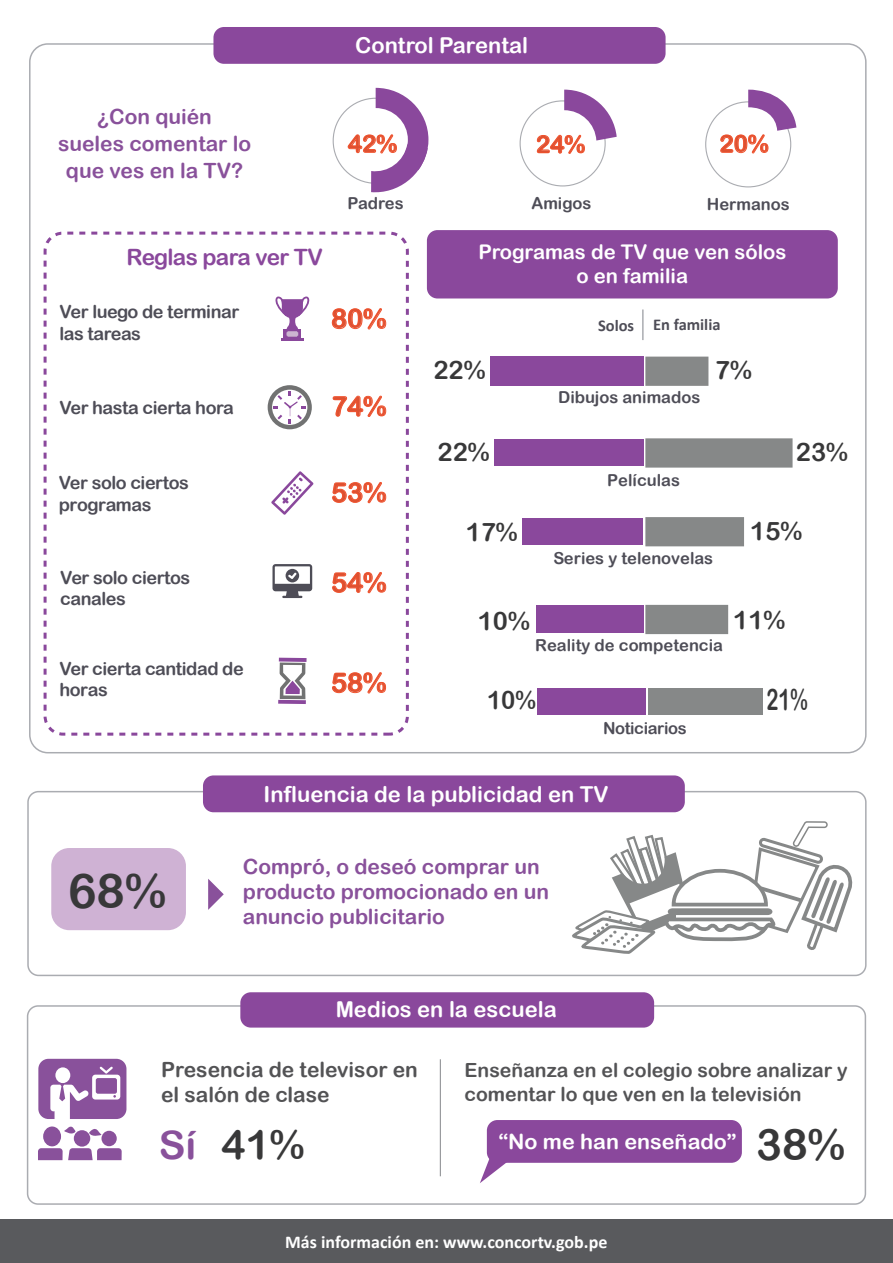
<style>
.page{position:relative;width:893px;height:1263px;background:#fff}
.page>*{position:absolute;margin:0;border:0;box-sizing:border-box;transform-origin:0 0}
.t1{font:48px "Arial Rounded MT Bold";color:#383839}
.t2{font:40.65px "Arial Rounded MT Bold";color:#383839}
.t3{font:39.15px "Arial Rounded MT Bold";color:#89519b}
.t4{font:29.7px "Arial Rounded MT Bold";color:#383839;scale:.68 1}
.t5{font:27px "Arial Rounded MT Bold";color:#dd5132}
.t6{font:25.5px "Arial Rounded MT Bold";color:#383839}
.t7{font:25.5px "Arial Rounded MT Bold";color:#383839;scale:.94 1}
.t8{font:24px "Arial Rounded MT Bold";color:#dd5132}
.t9{font:22.5px "Arial Rounded MT Bold";letter-spacing:-.025em;color:#8a489c}
.t10{font:21.9px "Arial Rounded MT Bold";color:#fff}
.t11{font:21px/27px "Arial Rounded MT Bold";color:#89519b;text-align:center}
.t12{font:21px/25.2px "Arial Rounded MT Bold";color:#535355}
.t13{font:21px "Arial Rounded MT Bold";color:#fff}
.t14{font:20.25px/24.3px "Arial Rounded MT Bold";color:#fff;text-align:center}
.t15{font:19.5px/23.4px "Arial Rounded MT Bold";color:#535355}
.t16{font:18px/21.6px "Arial Rounded MT Bold";letter-spacing:-.025em;color:#4e4d57}
.t17{font:700 18px "Calibri";color:#fff}
.t18{font:16.5px "Arial Rounded MT Bold";color:#4e4d57}
.t19{font:700 16.5px "Calibri";color:#4e4d57}
.t20{font:16.5px "Arial Rounded MT Bold";letter-spacing:-.025em;color:#4e4d57}
.s1{font-size:43.5px;color:#383839}
</style>
<div class="page">
<div style="left:487px;top:1120px;width:255px;height:43px;background:#8a489c;border-radius:10px"></div>
<svg style="left:480px;top:1151px;width:27px;height:32px"></svg>
<div style="left:0;top:1219px;width:893px;height:44px;background:#595a5d"></div>
<div style="left:27px;top:1005px;width:839px;height:200px;border:2px solid #aaacb1;border-radius:10px"></div>
<div style="left:213px;top:27px;width:453px;height:37px;background:#8a489c;border-radius:10px"></div>
<div style="left:240px;top:992px;width:414px;height:35px;background:#8a489c;border-radius:10px"></div>
<hr style="left:440px;top:1059px;width:1px;height:117px;background:#939598">
<div style="left:44px;top:232px;width:365px;height:504px;border:3px dashed #8a489c;border-radius:18px"></div>
<div style="left:268px;top:385px;width:44px;height:44px;background:#717272;border-radius:50%"></div>
<svg style="left:272px;top:390px;width:35px;height:35px"></svg>
<svg style="left:273px;top:391px;width:33px;height:32px"></svg>
<svg style="left:278px;top:700px;width:28px;height:4px"></svg>
<svg style="left:279px;top:658px;width:28px;height:41px"></svg>
<svg style="left:38px;top:1148px;width:84px;height:12px"></svg>
<div style="left:43px;top:1126px;width:18px;height:20px;background:#89519b;border-radius:50%"></div>
<div style="left:74px;top:1130px;width:16px;height:16px;background:#89519b;border-radius:50%"></div>
<div style="left:101px;top:1131px;width:16px;height:15px;background:#89519b;border-radius:50%"></div>
<svg style="left:38px;top:1059px;width:88px;height:79px"></svg>
<div style="left:27px;top:791px;width:840px;height:185px;border:2px solid #aaacb1;border-radius:10px"></div>
<div style="left:203px;top:775px;width:482px;height:37px;background:#8a489c;border-radius:10px"></div>
<div style="left:51px;top:848px;width:135px;height:82px;background:#cfb2d4;border-radius:18px"></div>
<svg style="left:572px;top:821px;width:281px;height:133px"></svg>
<svg style="left:208px;top:879px;width:16px;height:31px"></svg>
<div style="left:427px;top:230px;width:411px;height:68px;background:#8a489c;border-radius:10px"></div>
<div style="left:645px;top:357px;width:63px;height:29px;background:#868888;border:3px solid #868888"></div>
<div style="left:645px;top:438px;width:148px;height:30px;background:#868888;border:3px solid #868888"></div>
<div style="left:645px;top:517px;width:99px;height:29px;background:#868888;border:3px solid #868888"></div>
<div style="left:645px;top:605px;width:83px;height:29px;background:#868888"></div>
<div style="left:648px;top:688px;width:114px;height:27px;background:#868888"></div>
<div style="left:490px;top:356px;width:153px;height:30px;background:#8a489c"></div>
<div style="left:494px;top:440px;width:149px;height:26px;background:#8a489c"></div>
<div style="left:522px;top:519px;width:121px;height:26px;background:#8a489c"></div>
<div style="left:536px;top:605px;width:107px;height:28px;background:#8a489c"></div>
<div style="left:537px;top:688px;width:109px;height:26px;background:#8a489c"></div>
<hr style="left:642px;top:309px;width:2px;height:31px;background:#aaacb1">
<svg style="left:275px;top:296px;width:35px;height:34px"></svg>
<hr style="left:281px;top:338px;width:23px;height:3px;background:#8a489c">
<svg style="left:283px;top:330px;width:18px;height:8px"></svg>
<div style="left:286px;top:331px;width:12px;height:6px;background:#ccb5d1"></div>
<svg style="left:271px;top:471px;width:43px;height:44px"></svg>
<svg style="left:272px;top:564px;width:40px;height:34px"></svg>
<svg style="left:347px;top:88px;width:81px;height:105px"></svg>
<svg style="left:332px;top:308px;width:54px;height:22px"></svg>
<svg style="left:332px;top:395px;width:54px;height:22px"></svg>
<svg style="left:332px;top:672px;width:54px;height:22px"></svg>
<svg style="left:332px;top:482px;width:54px;height:22px"></svg>
<svg style="left:332px;top:572px;width:54px;height:22px"></svg>
<svg style="left:536px;top:90px;width:81px;height:64px"></svg>
<svg style="left:720px;top:90px;width:76px;height:64px"></svg>
<p class="t10" style="left:355px;top:33px;width:174px">Control Parental</p>
<p class="t11" style="left:58px;top:103px;width:194px">¿Con quién<br>sueles comentar lo que ves en la TV?</p>
<h3 class="t8" style="left:348px;top:130px;width:51px">42%</h3>
<h3 class="t8" style="left:536px;top:130px;width:51px">24%</h3>
<h3 class="t8" style="left:719px;top:130px;width:51px">20%</h3>
<p class="t18" style="left:348px;top:193px;width:58px">Padres</p>
<p class="t18" style="left:531px;top:193px;width:61px">Amigos</p>
<p class="t18" style="left:707px;top:194px;width:84px">Hermanos</p>
<p class="t9" style="left:127px;top:244px;width:198px">Reglas para ver TV</p>
<p class="t16" style="left:60px;top:301px;width:181px">Ver luego de terminar las tareas</p>
<h3 class="t5" style="left:331px;top:303px;width:57px">80%</h3>
<p class="t14" style="left:478px;top:239px;width:309px">Programas de TV que ven sólos o en familia</p>
<p class="t19" style="left:598px;top:314px;width:124px">Solos En familia</p>
<h3 class="t6" style="left:433px;top:355px;width:54px">22%</h3>
<h3 class="t6" style="left:715px;top:355px;width:38px">7%</h3>
<p class="t16" style="left:59px;top:397px;width:176px">Ver hasta cierta hora</p>
<h3 class="t5" style="left:331px;top:390px;width:57px">74%</h3>
<p class="t18" style="left:558px;top:388px;width:144px">Dibujos animados</p>
<h3 class="t6" style="left:438px;top:437px;width:54px">22%</h3>
<h3 class="t6" style="left:796px;top:437px;width:54px">23%</h3>
<p class="t16" style="left:59px;top:471px;width:132px">Ver solo ciertos programas</p>
<h3 class="t5" style="left:331px;top:476px;width:57px">53%</h3>
<p class="t18" style="left:607px;top:470px;width:74px">Películas</p>
<h3 class="t6" style="left:466px;top:517px;width:54px">17%</h3>
<h3 class="t6" style="left:750px;top:516px;width:54px">15%</h3>
<p class="t18" style="left:553px;top:548px;width:161px">Series y telenovelas</p>
<p class="t16" style="left:60px;top:566px;width:131px">Ver solo ciertos canales</p>
<h3 class="t5" style="left:331px;top:566px;width:57px">54%</h3>
<h3 class="t6" style="left:478px;top:605px;width:54px">10%</h3>
<h3 class="t6" style="left:733px;top:605px;width:54px">11%</h3>
<p class="t18" style="left:535px;top:635px;width:189px">Reality de competencia</p>
<p class="t16" style="left:59px;top:657px;width:186px">Ver cierta cantidad de horas</p>
<h3 class="t5" style="left:331px;top:667px;width:57px">58%</h3>
<h3 class="t7" style="left:487px;top:685px;width:54px">10%</h3>
<h3 class="t4" style="left:766px;top:682px;width:62px">21%</h3>
<p class="t20" style="left:603px;top:718px;width:85px">Noticiarios</p>
<h1 class="t1" style="left:68px;top:862px;width:100px">68%</h1>
<p class="t10" style="left:264px;top:781px;width:347px">Influencia de la publicidad en TV</p>
<p class="t11" style="left:243px;top:854px;width:308px;line-height:25.2px;text-align:left">Compró, o deseó comprar un producto promocionado en un anuncio publicitario</p>
<p class="t10" style="left:336px;top:996px;width:222px">Medios en la escuela</p>
<p class="t12" style="left:161px;top:1057px;width:258px">Presencia de televisor en el salón de clase</p>
<p class="t15" style="left:465px;top:1058px;width:385px">Enseñanza en el colegio sobre analizar y comentar lo que ven en la televisión</p>
<h3 class="t3" style="left:159px;top:1122px;width:39px">Sí</h3>
<h2 class="t2" style="left:222px;top:1121px;width:84px">41%</h2>
<p class="t13" style="left:498px;top:1129px;width:348px">“No me han enseñado” <span class="s1">38%</span></p>
<p class="t17" style="left:285px;top:1231px;width:324px">Más información en: www.concortv.gob.pe</p>
</div>
